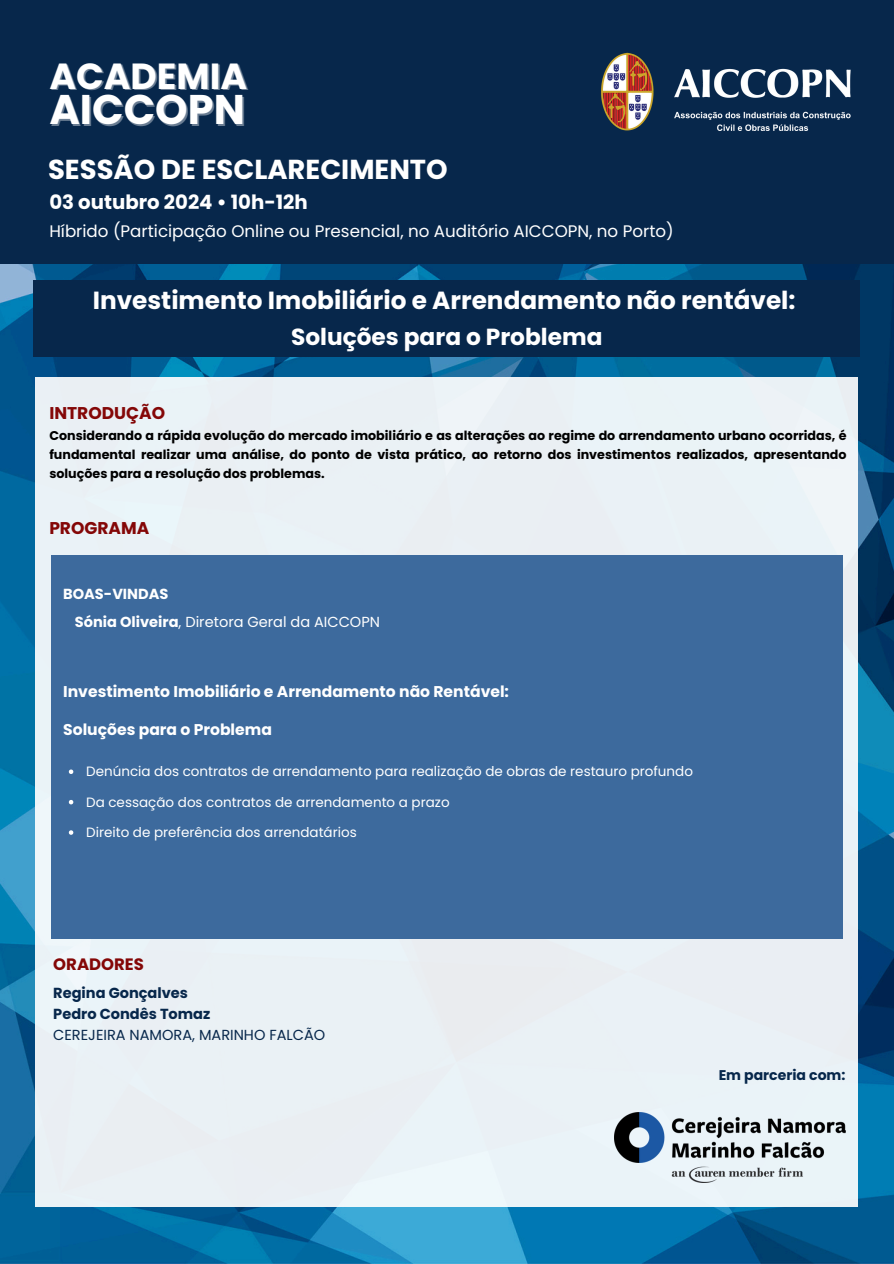
<style>
.page{position:relative;width:894px;height:1264px;background:#fff}
.page>*{position:absolute;margin:0;border:0;box-sizing:border-box;transform-origin:0 0}
.t1{font:700 41.4px "Poppins";color:#fff}
.t2{font:700 36.3px "Poppins";color:#fff}
.t3{font:700 27.45px "Poppins";color:#fff}
.t4{font:700 24.75px "Poppins";color:#fff}
.t5{font:700 23.25px "Poppins";color:#fff}
.t6{font:700 19.65px "Poppins";color:#fff}
.t7{font:700 16.95px "Poppins";color:#840707}
.t8{font:16.65px "Poppins";color:#fff}
.t9{font:700 16.5px "Poppins";color:#840707}
.t10{font:700 15.6px "Poppins";color:#fff}
.t11{font:14.55px "Poppins";color:#fff}
.t12{font:700 14.55px "Poppins";color:#07274b}
.t13{font:14.55px "Poppins";color:#07274b}
.t14{font:700 14.55px "Poppins";color:#fff}
.t15{font:700 14.1px "Poppins";color:#07274b}
.t16{font:13.5px "Poppins";color:#fff}
.t17{font:700 12.75px/19px "Poppins";color:#000;text-align:justify}
.s1{font-weight:700}
</style>
<div class="page">
<img style="left:0;top:0;width:893px;height:1263px">
<div style="left:35px;top:377px;width:823px;height:829px;background:#eaf1f5"></div>
<div style="left:34px;top:281px;width:825px;height:76px;background:#07274b"></div>
<div style="left:0;top:0;width:892px;height:264px;background:#07274b"></div>
<img style="left:601px;top:52px;width:250px;height:79px">
<img style="left:614px;top:1112px;width:230px;height:70px">
<div style="left:51px;top:555px;width:791px;height:383px;background:#3d6a9d"></div>
<svg style="left:69px;top:769px;width:4px;height:5px"></svg>
<svg style="left:69px;top:800px;width:4px;height:4px"></svg>
<svg style="left:69px;top:830px;width:4px;height:4px"></svg>
<p class="t2" style="left:49px;top:51px;width:199px">ACADEMIA</p>
<h4 class="t1" style="left:49px;top:81px;width:197px">AICCOPN</h4>
<p class="t3" style="left:48px;top:150px;width:401px">SESSÃO DE ESCLARECIMENTO</p>
<p class="t6" style="left:49px;top:188px;width:260px">03 outubro 2024 • 10h-12h</p>
<p class="t8" style="left:49px;top:219px;width:625px">Híbrido (Participação Online ou Presencial, no Auditório AICCOPN, no Porto)</p>
<p class="t4" style="left:93px;top:282px;width:704px">Investimento Imobiliário e Arrendamento não rentável:</p>
<h6 class="t5" style="left:291px;top:320px;width:313px">Soluções para o Problema</h6>
<p class="t7" style="left:49px;top:401px;width:117px">INTRODUÇÃO</p>
<p class="t17" style="left:49px;top:425px;width:798px">Considerando a rápida evolução do mercado imobiliário e as alterações ao regime do arrendamento urbano ocorridas, é fundamental realizar uma análise, do ponto de vista prático, ao retorno dos investimentos realizados, apresentando soluções para a resolução dos problemas.</p>
<p class="t7" style="left:49px;top:516px;width:101px">PROGRAMA</p>
<p class="t14" style="left:63px;top:583px;width:107px">BOAS-VINDAS</p>
<h5 class="t11" style="left:75px;top:612px;width:306px"><span class="s1">Sónia Oliveira</span>, Diretora Geral da AICCOPN</h5>
<p class="t10" style="left:63px;top:680px;width:447px">Investimento Imobiliário e Arrendamento não Rentável:</p>
<p class="t10" style="left:63px;top:718px;width:210px">Soluções para o Problema</p>
<p class="t16" style="left:86px;top:762px;width:608px">Denúncia dos contratos de arrendamento para realização de obras de restauro profundo</p>
<p class="t16" style="left:86px;top:792px;width:365px">Da cessação dos contratos de arrendamento a prazo</p>
<p class="t16" style="left:86px;top:822px;width:272px">Direito de preferência dos arrendatários</p>
<p class="t9" style="left:53px;top:952px;width:92px">ORADORES</p>
<p class="t12" style="left:53px;top:982px;width:136px">Regina Gonçalves</p>
<p class="t12" style="left:53px;top:1003px;width:158px">Pedro Condês Tomaz</p>
<p class="t13" style="left:53px;top:1025px;width:273px">CEREJEIRA NAMORA, MARINHO FALCÃO</p>
<h3 class="t15" style="left:718px;top:1064px;width:128px">Em parceria com:</h3>
</div>
